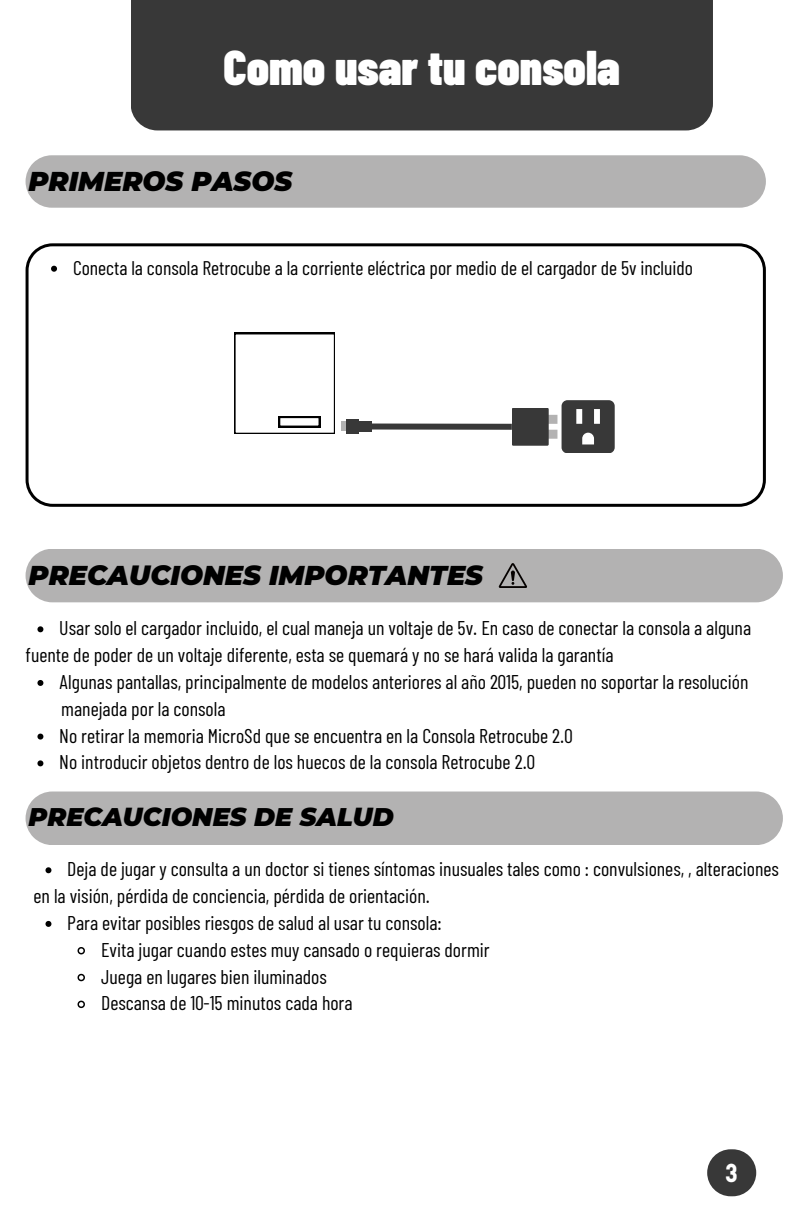
<style>
.page{position:relative;width:792px;height:1224px;background:#fff}
.page>*{position:absolute;margin:0;border:0;box-sizing:border-box;transform-origin:0 0}
.t1{font:900 48.6px "Barlow Condensed";color:#fff}
.t2{font:700 27.8px "Roundkey";color:#fff}
.t3{font:italic 900 27.2px "Montserrat";color:#000}
.t4{font:italic 900 25.4px "Montserrat";color:#000}
.t5{font:19.8px "Barlow Condensed";color:#000}
</style>
<div class="page">
<div style="left:131px;top:0;width:582px;height:130px;background:#383838"></div>
<div style="left:26px;top:549px;width:757px;height:53px;background:#b3b2b2"></div>
<svg style="left:499px;top:563px;width:28px;height:25px"></svg>
<div style="left:26px;top:792px;width:757px;height:53px;background:#b3b2b2"></div>
<svg style="left:37px;top:626px;width:6px;height:6px"></svg>
<svg style="left:37px;top:680px;width:6px;height:6px"></svg>
<svg style="left:37px;top:734px;width:6px;height:6px"></svg>
<svg style="left:37px;top:760px;width:6px;height:6px"></svg>
<svg style="left:45px;top:867px;width:6px;height:6px"></svg>
<svg style="left:45px;top:921px;width:6px;height:6px"></svg>
<svg style="left:77px;top:947px;width:8px;height:8px"></svg>
<svg style="left:77px;top:973px;width:8px;height:9px"></svg>
<svg style="left:77px;top:1000px;width:8px;height:9px"></svg>
<svg style="left:707px;top:1149px;width:49px;height:47px"></svg>
<div style="left:26px;top:155px;width:740px;height:53px;background:#b3b2b2"></div>
<svg style="left:26px;top:243px;width:740px;height:264px"></svg>
<svg style="left:51px;top:266px;width:6px;height:6px"></svg>
<svg style="left:234px;top:333px;width:101px;height:100px"></svg>
<div style="left:359px;top:421px;width:13px;height:10px;background:#383838"></div>
<svg style="left:341px;top:421px;width:6px;height:10px"></svg>
<div style="left:347px;top:419px;width:12px;height:15px;background:#383838"></div>
<p class="t1" style="left:224px;top:36px;width:398px">Como usar tu consola</p>
<p class="t3" style="left:28px;top:165px;width:265px">PRIMEROS PASOS</p>
<p class="t5" style="left:73px;top:255px;width:621px">Conecta la consola Retrocube a la corriente eléctrica por medio de el cargador de 5v incluido</p>
<h1 class="t3" style="left:29px;top:558px;width:456px">PRECAUCIONES IMPORTANTES</h1>
<p class="t5" style="left:59px;top:615px;width:693px">Usar solo el cargador incluido, el cual maneja un voltaje de 5v. En caso de conectar la consola a alguna</p>
<h2 class="t5" style="left:26px;top:642px;width:590px">fuente de poder de un voltaje diferente, esta se quemará y no se hará valida la garantía</h2>
<p class="t5" style="left:59px;top:669px;width:691px">Algunas pantallas, principalmente de modelos anteriores al año 2015, pueden no soportar la resolución</p>
<p class="t5" style="left:61px;top:696px;width:166px">manejada por la consola</p>
<p class="t5" style="left:59px;top:723px;width:515px">No retirar la memoria MicroSd que se encuentra en la Consola Retrocube 2.0</p>
<p class="t5" style="left:59px;top:750px;width:477px">No introducir objetos dentro de los huecos de la consola Retrocube 2.0</p>
<h2 class="t4" style="left:29px;top:801px;width:367px">PRECAUCIONES DE SALUD</h2>
<p class="t5" style="left:67px;top:856px;width:713px">Deja de jugar y consulta a un doctor si tienes síntomas inusuales tales como : convulsiones, , alteraciones</p>
<p class="t5" style="left:34px;top:883px;width:398px">en la visión, pérdida de conciencia, pérdida de orientación.</p>
<p class="t5" style="left:67px;top:910px;width:376px">Para evitar posibles riesgos de salud al usar tu consola:</p>
<h2 class="t5" style="left:101px;top:937px;width:390px">Evita jugar cuando estes muy cansado o requieras dormir</h2>
<p class="t5" style="left:101px;top:964px;width:227px">Juega en lugares bien iluminados</p>
<p class="t5" style="left:101px;top:991px;width:253px">Descansa de 10-15 minutos cada hora</p>
<p class="t2" style="left:726px;top:1159px;width:13px">3</p>
</div>
